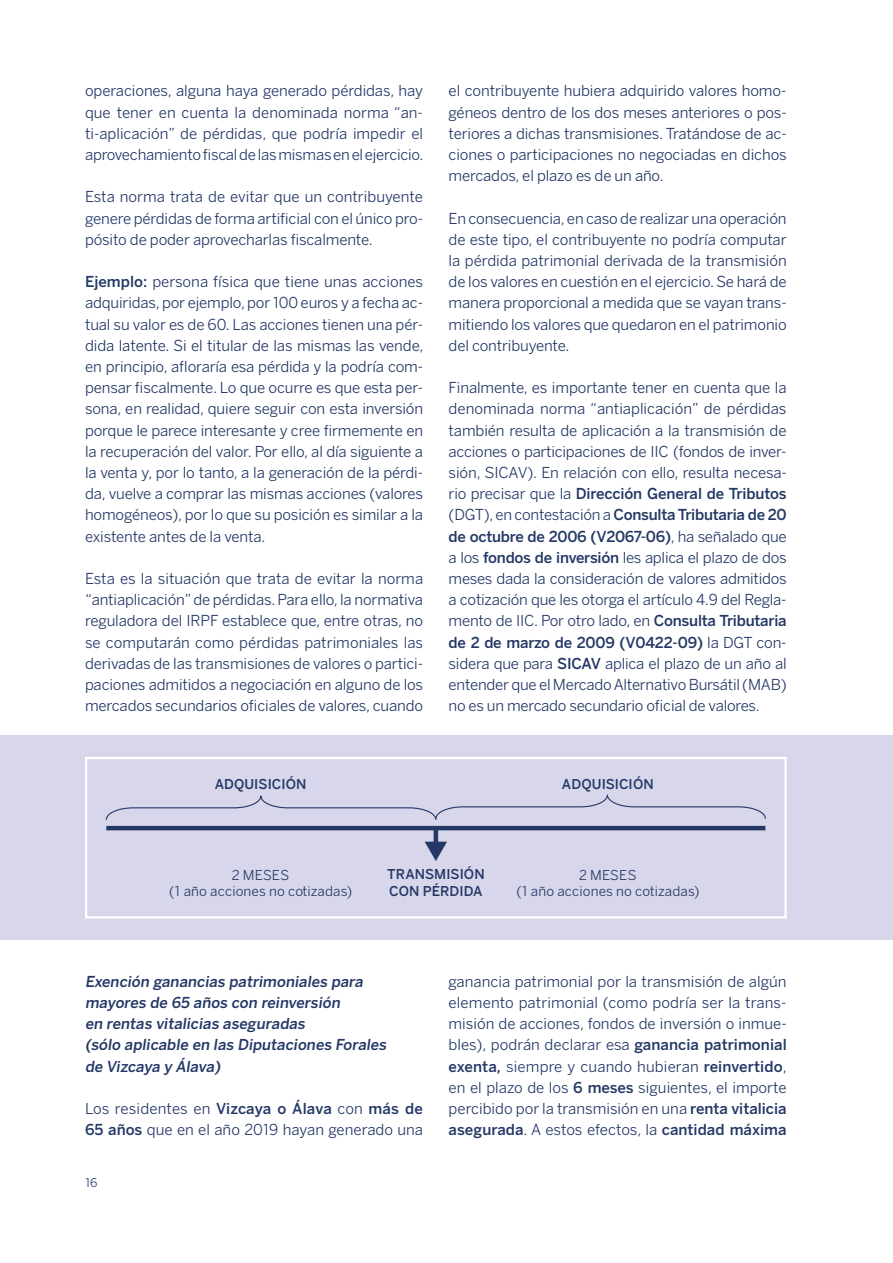
<style>
.page{position:relative;width:893px;height:1263px;background:#fff}
.page>*{position:absolute;margin:0;border:0;box-sizing:border-box;transform-origin:0 0}
.t1{font:15px/21.1px "Benton Sans BBVA";letter-spacing:-.01em;color:#243866;text-align:justify}
.t2{font:500 15px/21.1px "Benton Sans BBVA";color:#243866}
.t3{font:13.5px/16.5px "Benton Sans BBVA";letter-spacing:.01em;color:#243866;text-align:center}
.t4{font:500 13.5px/16.5px "Benton Sans BBVA";letter-spacing:.005em;color:#243866}
.t5{font:12px "Benton Sans BBVA";color:#243866}
.s1{font-weight:500}
</style>
<div class="page">
<div style="left:0;top:736px;width:893px;height:204px;background:#d8d6eb"></div>
<div style="left:85px;top:757px;width:702px;height:161px;border:2px solid #fff"></div>
<hr style="left:106px;top:826px;width:659px;height:4px;background:#243866">
<svg style="left:106px;top:794px;width:660px;height:26px"></svg>
<hr style="left:434px;top:828px;width:4px;height:17px;background:#243866">
<svg style="left:425px;top:842px;width:22px;height:19px"></svg>
<p class="t1" style="left:85px;top:80px;width:340px">operaciones, alguna haya generado pérdidas, hay que tener en cuenta la denominada norma “an&shy;ti-aplicación” de pérdidas, que podría impedir el aprovechamiento fiscal de las mismas en el ejercicio.</p>
<p class="t1" style="left:85px;top:186px;width:339px">Esta norma trata de evitar que un contribuyente genere pérdidas de forma artificial con el único pro&shy;pósito de poder aprovecharlas fiscalmente.</p>
<p class="t1" style="left:85px;top:271px;width:340px"><span class="s1">Ejemplo:</span> persona física que tiene unas acciones adquiridas, por ejemplo, por 100 euros y a fecha ac&shy;tual su valor es de 60. Las acciones tienen una pér&shy;dida latente. Si el titular de las mismas las vende, en principio, afloraría esa pérdida y la podría com&shy;pensar fiscalmente. Lo que ocurre es que esta per&shy;sona, en realidad, quiere seguir con esta inversión porque le parece interesante y cree firmemente en la recuperación del valor. Por ello, al día siguiente a la venta y, por lo tanto, a la generación de la pérdi&shy;da, vuelve a comprar las mismas acciones (valores homogéneos), por lo que su posición es similar a la existente antes de la venta.</p>
<p class="t1" style="left:85px;top:568px;width:340px">Esta es la situación que trata de evitar la norma “antiaplicación” de pérdidas. Para ello, la normativa reguladora del IRPF establece que, entre otras, no se computarán como pérdidas patrimoniales las derivadas de las transmisiones de valores o partici&shy;paciones admitidos a negociación en alguno de los mercados secundarios oficiales de valores, cuando</p>
<p class="t1" style="left:449px;top:80px;width:340px">el contribuyente hubiera adquirido valores homo&shy;géneos dentro de los dos meses anteriores o pos&shy;teriores a dichas transmisiones. Tratándose de ac&shy;ciones o participaciones no negociadas en dichos mercados, el plazo es de un año.</p>
<p class="t1" style="left:449px;top:208px;width:340px">En consecuencia, en caso de realizar una operación de este tipo, el contribuyente no podría computar la pérdida patrimonial derivada de la transmisión de los valores en cuestión en el ejercicio. Se hará de manera proporcional a medida que se vayan trans&shy;mitiendo los valores que quedaron en el patrimonio del contribuyente.</p>
<p class="t1" style="left:449px;top:377px;width:340px">Finalmente, es importante tener en cuenta que la denominada norma “antiaplicación” de pérdidas también resulta de aplicación a la transmisión de acciones o participaciones de IIC (fondos de inver&shy;sión, SICAV). En relación con ello, resulta necesa&shy;rio precisar que la <span class="s1">Dirección General de Tributos </span>(DGT), en contestación a <span class="s1">Consulta Tributaria de 20 de octubre de 2006 (V2067‑06)</span>, ha señalado que a los <span class="s1">fondos de inversión</span> les aplica el plazo de dos meses dada la consideración de valores admitidos a cotización que les otorga el artículo 4.9 del Regla&shy;mento de IIC. Por otro lado, en <span class="s1">Consulta Tributaria de 2 de marzo de 2009 (V0422‑09)</span> la DGT con&shy;sidera que para <span class="s1">SICAV</span> aplica el plazo de un año al entender que el Mercado Alternativo Bursátil (MAB) no es un mercado secundario oficial de valores.</p>
<p class="t4" style="left:215px;top:776px;width:93px">ADQUISICIÓN</p>
<p class="t4" style="left:562px;top:776px;width:93px">ADQUISICIÓN</p>
<p class="t4" style="left:387px;top:866px;width:99px">TRANSMISIÓN<br>CON PÉRDIDA</p>
<p class="t3" style="left:169px;top:867px;width:184px">2 MESES<br>(1 año acciones no cotizadas)</p>
<p class="t3" style="left:516px;top:867px;width:184px">2 MESES<br>(1 año acciones no cotizadas)</p>
<p class="t2" style="left:85px;top:971px;width:306px">Exención ganancias patrimoniales para mayores de 65 años con reinversión<br>en rentas vitalicias aseguradas<br>(sólo aplicable en las Diputaciones Forales de Vizcaya y Álava)</p>
<p class="t1" style="left:85px;top:1098px;width:340px">Los residentes en <span class="s1">Vizcaya o Álava</span> con <span class="s1">más de<br>65 años</span> que en el año 2019 hayan generado una</p>
<p class="t5" style="left:85px;top:1175px;width:14px">16</p>
<p class="t1" style="left:449px;top:971px;width:340px">ganancia patrimonial por la transmisión de algún elemento patrimonial (como podría ser la trans&shy;misión de acciones, fondos de inversión o inmue&shy;bles), podrán declarar esa <span class="s1">ganancia patrimonial exenta,</span> siempre y cuando hubieran <span class="s1">reinvertido</span>, en el plazo de los <span class="s1">6 meses</span> siguientes, el importe percibido por la transmisión en una <span class="s1">renta vitalicia asegurada</span>. A estos efectos, la <span class="s1">cantidad máxima</span></p>
</div>
